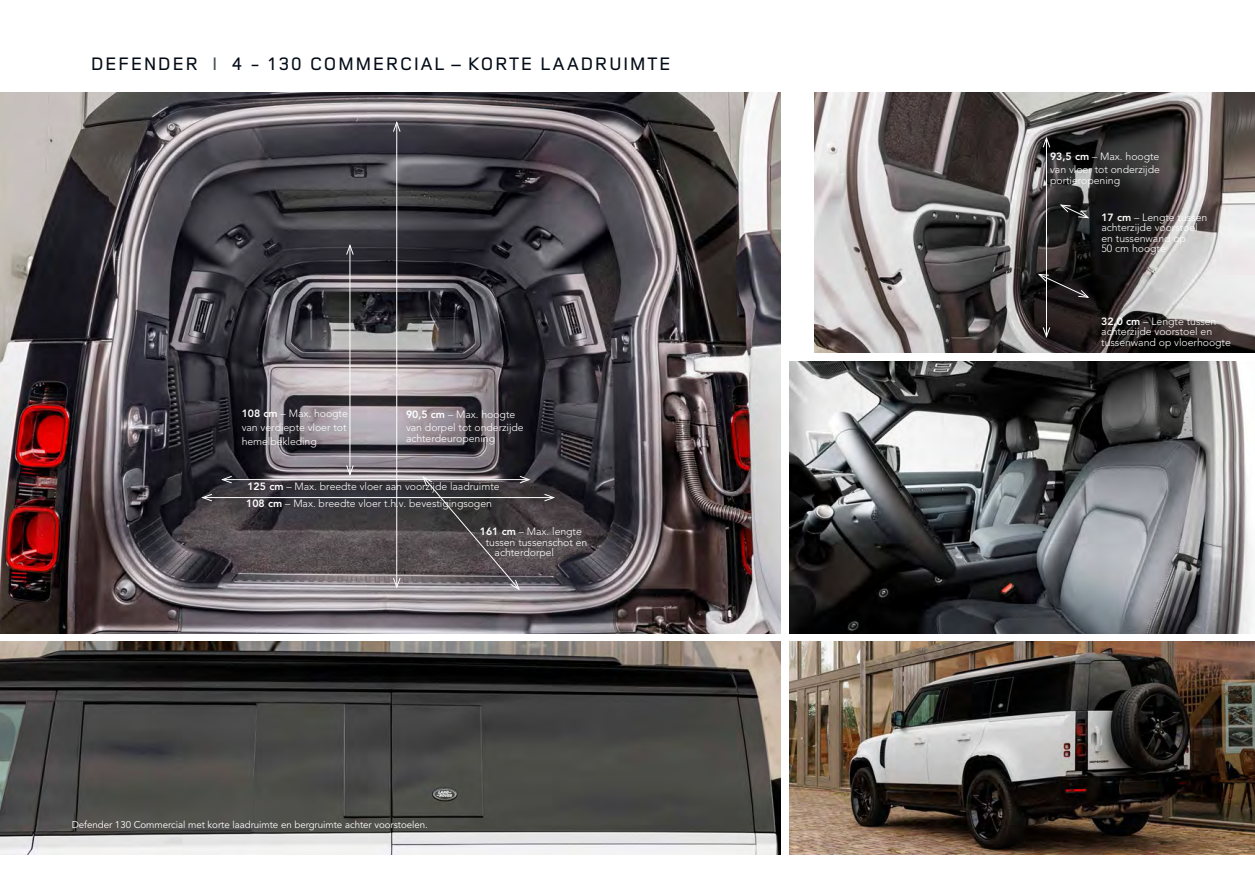
<style>
.page{position:relative;width:1255px;height:893px;background:#fff}
.page>*{position:absolute;margin:0;border:0;box-sizing:border-box;transform-origin:0 0}
.t1{font:500 18.75px "Land Rover Wide";color:#020a16}
.t2{font:300 10.5px/10.5px "Avenir LT Std";letter-spacing:-.005em;color:#fff}
.t3{font:9.75px "Avenir LT Std";letter-spacing:-.005em;color:#fff}
.s1{color:#464e53}
.s2{font-weight:800}
</style>
<div class="page">
<img style="left:0;top:92px;width:780px;height:541px">
<img style="left:789px;top:361px;width:465px;height:272px">
<img style="left:814px;top:92px;width:440px;height:261px">
<img style="left:0;top:642px;width:780px;height:213px">
<img style="left:789px;top:642px;width:465px;height:212px">
<hr style="left:203px;top:497px;width:350px;height:1px;background:#fff">
<svg style="left:200px;top:493px;width:13px;height:9px"></svg>
<svg style="left:543px;top:493px;width:13px;height:9px"></svg>
<hr style="left:222px;top:479px;width:307px;height:1px;background:#fff">
<svg style="left:220px;top:475px;width:13px;height:9px"></svg>
<svg style="left:422px;top:475px;width:109px;height:116px;background:#555053"></svg>
<hr style="left:349px;top:245px;width:1px;height:229px;background:#fff">
<svg style="left:345px;top:243px;width:9px;height:13px"></svg>
<svg style="left:345px;top:464px;width:9px;height:13px"></svg>
<svg style="left:1037px;top:273px;width:52px;height:25px"></svg>
<hr style="left:1046px;top:138px;width:1px;height:199px;background:#fff">
<svg style="left:1042px;top:136px;width:8px;height:12px"></svg>
<svg style="left:1042px;top:326px;width:8px;height:13px"></svg>
<svg style="left:1058px;top:204px;width:31px;height:15px"></svg>
<hr style="left:396px;top:122px;width:1px;height:465px;background:#fff">
<svg style="left:392px;top:120px;width:9px;height:13px"></svg>
<svg style="left:392px;top:577px;width:9px;height:12px"></svg>
<h1 class="t1" style="left:90px;top:50px;width:583px">DEFENDER <span class="s1">I</span> 4 - 130 COMMERCIAL – KORTE LAADRUIMTE</h1>
<p class="t2" style="left:242px;top:407px;width:108px;line-height:13.6px;text-align:justify"><span class="s2">108 cm</span> – Max. hoogte van verdiepte vloer tot hemelbekleding</p>
<p class="t2" style="left:406px;top:407px;width:119px;line-height:13.6px"><span class="s2">90,5 cm</span> – Max. hoogte van dorpel tot onderzijde</p>
<p class="t2" style="left:406px;top:433px;width:91px">achterdeuropening</p>
<p class="t2" style="left:246px;top:478px;width:255px;line-height:17.2px"><span class="s2">125 cm</span> – Max. breedte vloer aan voorzijde laadruimte<br><span class="s2">108 cm</span> – Max. breedte vloer t.h.v. bevestigingsogen</p>
<p class="t2" style="left:480px;top:526px;width:104px"><span class="s2">161 cm</span> – Max. lengte</p>
<p class="t2" style="left:486px;top:537px;width:103px">tussen tussenschot en</p>
<p class="t2" style="left:494px;top:547px;width:61px">achterdorpel</p>
<p class="t3" style="left:72px;top:819px;width:358px">Defender 130 Commercial met korte laadruimte en bergruimte achter voorstoelen.</p>
<p class="t2" style="left:1050px;top:149px;width:111px;line-height:13.6px"><span class="s2">93,5 cm</span> – Max. hoogte van vloer tot onderzijde</p>
<p class="t2" style="left:1050px;top:175px;width:71px">portieropening</p>
<p class="t2" style="left:1101px;top:212px;width:107px"><span class="s2">17 cm</span> – Lengte tussen achterzijde voorstoel en tussenwand op<br>50 cm hoogte</p>
<p class="t2" style="left:1101px;top:316px;width:131px"><span class="s2">32,0 cm</span> – Lengte tussen achterzijde voorstoel en tussenwand op vloerhoogte</p>
</div>
